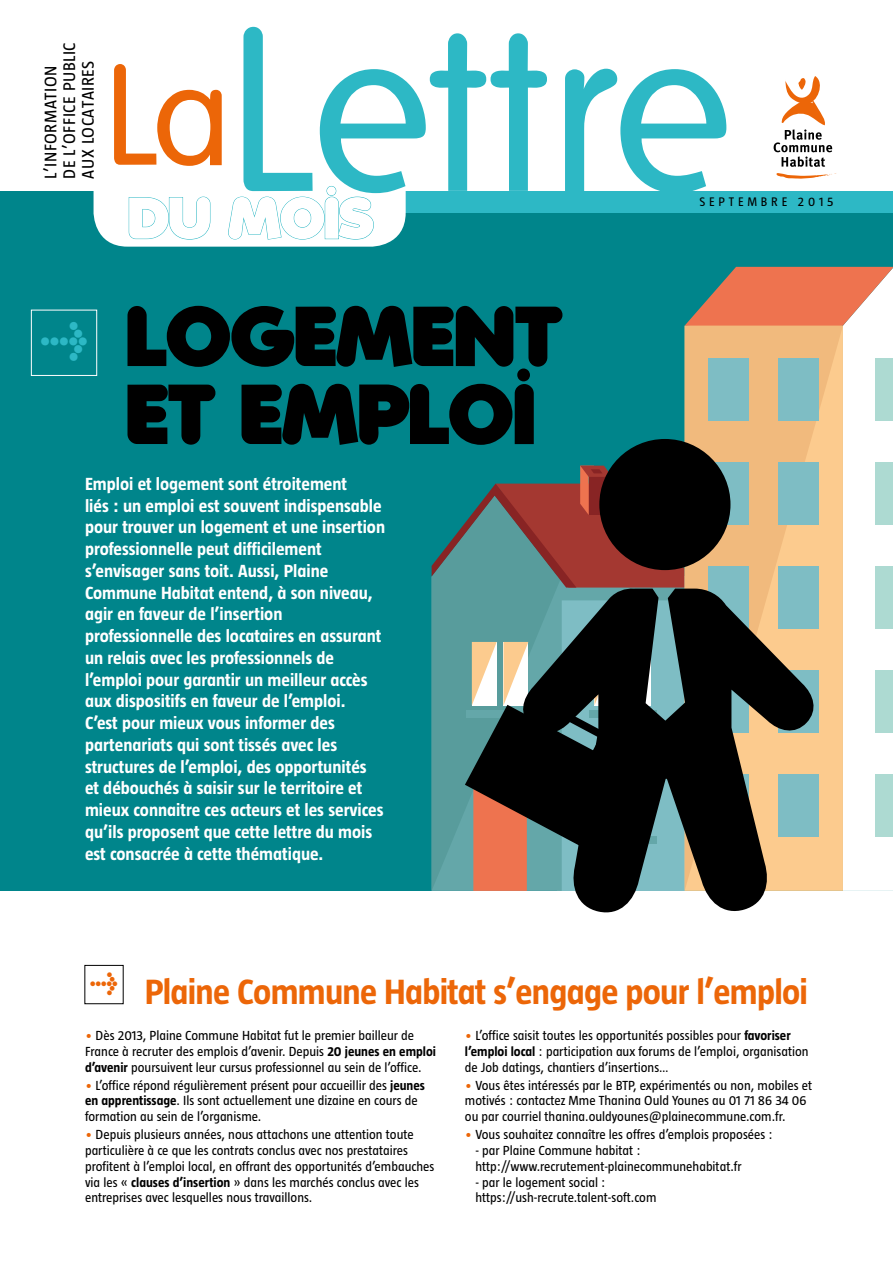
<style>
.page{position:relative;width:893px;height:1263px;background:#fff}
.page>*{position:absolute;margin:0;border:0;box-sizing:border-box;transform-origin:0 0}
.t1{font:225px "Folks";color:#2db8c5}
.t2{font:138px "Folks";color:#ec6608}
.t3{font:800 82.5px/78px "Folks";letter-spacing:.01em;color:#000}
.t4{font:800 57px "Folks";color:#fff}
.t5{font:900 37.35px "Meta Plus";color:#2db8c5}
.t6{font:700 36px "Taz";letter-spacing:-.02em;color:#ec6608}
.t7{font:700 18px/21.8px "Taz";color:#fff}
.t8{font:17.25px/18.8px "Taz";letter-spacing:.03em;color:#000}
.t9{font:13.5px/15.8px "Taz";color:#000}
.t10{font:12.75px "Taz";letter-spacing:.3em;color:#000}
.s1{font-size:138px;color:#ec6608}
.s2{color:#ec6608}
.s3{font-weight:700}
</style>
<div class="page">
<div style="left:0;top:191px;width:893px;height:700px;background:#00858b"></div>
<div style="left:390px;top:191px;width:503px;height:22px;background:#2db8c5"></div>
<div style="left:94px;top:128px;width:312px;height:119px;background:#fff;border-radius:34px"></div>
<svg style="left:776px;top:173px;width:61px;height:6px"></svg>
<svg style="left:774px;top:76px;width:58px;height:91px"></svg>
<svg style="left:128px;top:196px;width:83px;height:44px"></svg>
<svg style="left:228px;top:186px;width:146px;height:54px"></svg>
<div style="left:31px;top:310px;width:66px;height:66px;border:1px solid #fff"></div>
<svg style="left:575px;top:891px;width:190px;height:22px"></svg>
<svg style="left:432px;top:267px;width:461px;height:624px"></svg>
<p class="t8" style="left:41px;top:179px;width:138px;rotate:-90deg">L’INFORMATION<br>DE L’OFFICE PUBLIC<br>AUX LOCATAIRES</p>
<h1 class="t1" style="left:152px;top:-11px;width:582px"><span class="s1">a</span>Lettre</h1>
<h2 class="t2" style="left:105px;top:41px;width:54px">L</h2>
<h3 class="t4" style="left:128px;top:183px;width:246px">DU MOIS</h3>
<p class="t10" style="left:699px;top:195px;width:136px">SEPTEMBRE 2015</p>
<h3 class="t3" style="left:125px;top:297px;width:435px">LOGEMENT<br>ET EMPLOI</h3>
<p class="t7" style="left:85px;top:473px;width:302px">Emploi et logement sont étroitement<br>liés : un emploi est souvent indispensable pour trouver un logement et une insertion professionnelle peut difficilement s’envisager sans toit. Aussi, Plaine Commune Habitat entend, à son niveau, agir en faveur de l’insertion professionnelle des locataires en assurant un relais avec les professionnels de l’emploi pour garantir un meilleur accès aux dispositifs en faveur de l’emploi.<br>C’est pour mieux vous informer des partenariats qui sont tissés avec les structures de l’emploi, des opportunités et débouchés à saisir sur le territoire et mieux connaitre ces acteurs et les services qu’ils proposent que cette lettre du mois est consacrée à cette thématique.</p>
<h3 class="t5" style="left:39px;top:317px;width:51px">&gt;</h3>
<h3 class="t6" style="left:90px;top:973px;width:720px"><sup>&gt;</sup> Plaine Commune Habitat s’engage pour l’emploi</h3>
<p class="t9" style="left:85px;top:1028px;width:353px"><span class="s2">•</span> Dès 2013, Plaine Commune Habitat fut le premier bailleur de<br>France à recruter des emplois d’avenir. Depuis <span class="s3">20 jeunes en emploi d’avenir</span> poursuivent leur cursus professionnel au sein de l’office.</p>
<p class="t9" style="left:85px;top:1077px;width:341px"><span class="s2">•</span> L’office répond régulièrement présent pour accueillir des <span class="s3">jeunes en apprentissage</span>. Ils sont actuellement une dizaine en cours de formation au sein de l’organisme.</p>
<p class="t9" style="left:85px;top:1127px;width:351px"><span class="s2">•</span> Depuis plusieurs années, nous attachons une attention toute particulière à ce que les contrats conclus avec nos prestataires profitent à l’emploi local, en offrant des opportunités d’embauches via les « <span class="s3">clauses d’insertion</span> » dans les marchés conclus avec les entreprises avec lesquelles nous travaillons.</p>
<p class="t9" style="left:465px;top:1028px;width:345px"><span class="s2">•</span> L’office saisit toutes les opportunités possibles pour <span class="s3">favoriser l’emploi local</span> : participation aux forums de l’emploi, organisation de Job datings, chantiers d’insertions…</p>
<p class="t9" style="left:465px;top:1077px;width:349px"><span class="s2">•</span> Vous êtes intéressés par le BTP, expérimentés ou non, mobiles et motivés : contactez Mme Thanina Ould Younes au 01 71 86 34 06 ou par courriel thanina.ouldyounes@plainecommune.com.fr.</p>
<p class="t9" style="left:465px;top:1127px;width:309px"><span class="s2">•</span> Vous souhaitez connaître les offres d’emplois proposées :</p>
<p class="t9" style="left:475px;top:1143px;width:268px">- par Plaine Commune habitat : http://www.recrutement-plainecommunehabitat.fr</p>
<p class="t9" style="left:475px;top:1174px;width:183px">- par le logement social : https://ush-recrute.talent-soft.com</p>
</div>
